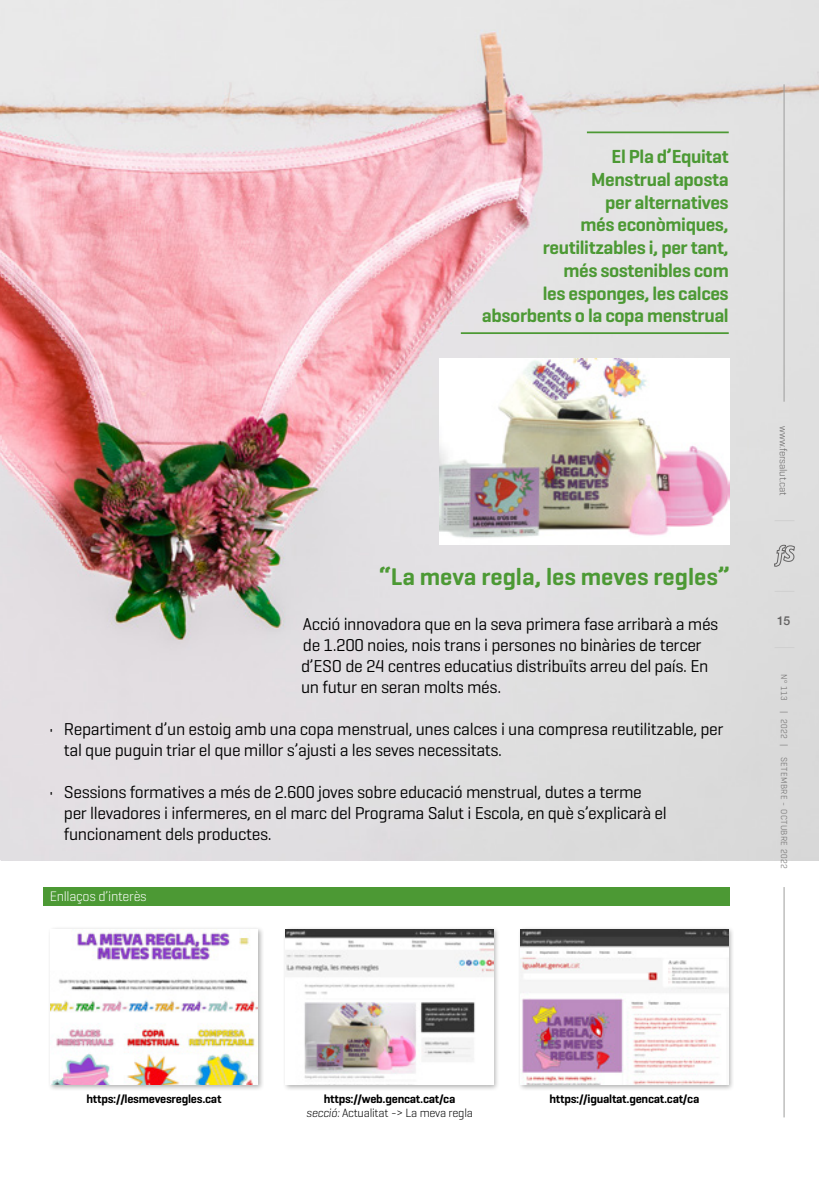
<style>
.page{position:relative;width:819px;height:1191px;background:#fff}
.page>*{position:absolute;margin:0;border:0;box-sizing:border-box;transform-origin:0 0}
.t1{font:600 24.5px "Geogrotesque";color:#4c9934}
.t2{font:600 19.25px/22.8px "Geogrotesque";letter-spacing:-.02em;color:#4c9934;text-align:right}
.t3{font:17.5px/21px "Geogrotesque";letter-spacing:-.02em;color:#000}
.t4{font:300 14px "Geogrotesque";letter-spacing:-.02em;color:#fff}
.t5{font:600 12.25px/14px "Geogrotesque";letter-spacing:-.02em;color:#000;text-align:center}
.t6{font:500 12.25px "Helvetica Neue";color:#646363}
.t7{font:300 10.5px "Geogrotesque";letter-spacing:-.015em;color:#646363}
.t8{font:300 8.75px "Geogrotesque";letter-spacing:.05em;color:#646363}
.s1{font-weight:300;font-style:italic}
.s2{font-weight:300}
</style>
<div class="page">
<img style="left:0;top:0;width:819px;height:860px">
<img style="left:439px;top:358px;width:290px;height:186px">
<div style="left:43px;top:887px;width:686px;height:19px;background:#4c9934"></div>
<div style="left:47px;top:926px;width:217px;height:165px;background:#000;opacity:.3"></div>
<img style="left:50px;top:929px;width:208px;height:156px">
<div style="left:283px;top:926px;width:216px;height:165px;background:#000;opacity:.3"></div>
<img style="left:286px;top:929px;width:207px;height:156px">
<div style="left:517px;top:926px;width:217px;height:165px;background:#000;opacity:.3"></div>
<img style="left:520px;top:929px;width:208px;height:156px">
<hr style="left:783px;top:84px;width:1px;height:318px;background:#9d9d9c">
<svg style="left:774px;top:591px;width:20px;height:1px"></svg>
<svg style="left:774px;top:520px;width:20px;height:1px"></svg>
<svg style="left:774px;top:647px;width:20px;height:1px"></svg>
<svg style="left:774px;top:545px;width:20px;height:21px"></svg>
<hr style="left:783px;top:887px;width:1px;height:230px;background:#9d9d9c">
<hr style="left:587px;top:131px;width:141px;height:2px;background:#4c9934">
<hr style="left:461px;top:332px;width:267px;height:2px;background:#4c9934">
<p class="t2" style="left:482px;top:145px;width:248px">El Pla d’Equitat<br>Menstrual aposta<br>per alternatives<br>més econòmiques, reutilitzables i, per tant,<br>més sostenibles com<br>les esponges, les calces absorbents o la copa menstrual</p>
<h1 class="t1" style="left:379px;top:561px;width:352px">“La meva regla, les meves regles”</h1>
<p class="t3" style="left:301px;top:613px;width:419px">Acció innovadora que en la seva primera fase arribarà a més de 1.200 noies, nois trans i persones no binàries de tercer d’ESO de 24 centres educatius distribuïts arreu del país. En un futur en seran molts més.</p>
<p class="t3" style="left:64px;top:718px;width:661px;text-indent:-15px">• Repartiment d’un estoig amb una copa menstrual, unes calces i una compresa reutilitzable, per tal que puguin triar el que millor s’ajusti a les seves necessitats.</p>
<p class="t3" style="left:64px;top:781px;width:604px;text-indent:-15px">• Sessions formatives a més de 2.600 joves sobre educació menstrual, dutes a terme per llevadores i infermeres, en el marc del Programa Salut i Escola, en què s’explicarà el funcionament dels productes.</p>
<p class="t4" style="left:50px;top:887px;width:98px">Enllaços d’interès</p>
<p class="t7" style="left:790px;top:426px;width:71px;rotate:90deg">www.fersalut.cat</p>
<p class="t6" style="left:777px;top:613px;width:15px">15</p>
<p class="t8" style="left:789px;top:674px;width:196px;rotate:90deg">Nº 113 | 2022 | SETEMBRE - OCTUBRE 2022</p>
<p class="t5" style="left:86px;top:1091px;width:136px">https://lesmevesregles.cat</p>
<p class="t5" style="left:306px;top:1091px;width:168px">https://web.gencat.cat/ca <span class="s1">secció:</span> <span class="s2">Actualitat -&gt; La meva regla</span></p>
<p class="t5" style="left:549px;top:1091px;width:151px">https://igualtat.gencat.cat/ca</p>
</div>
